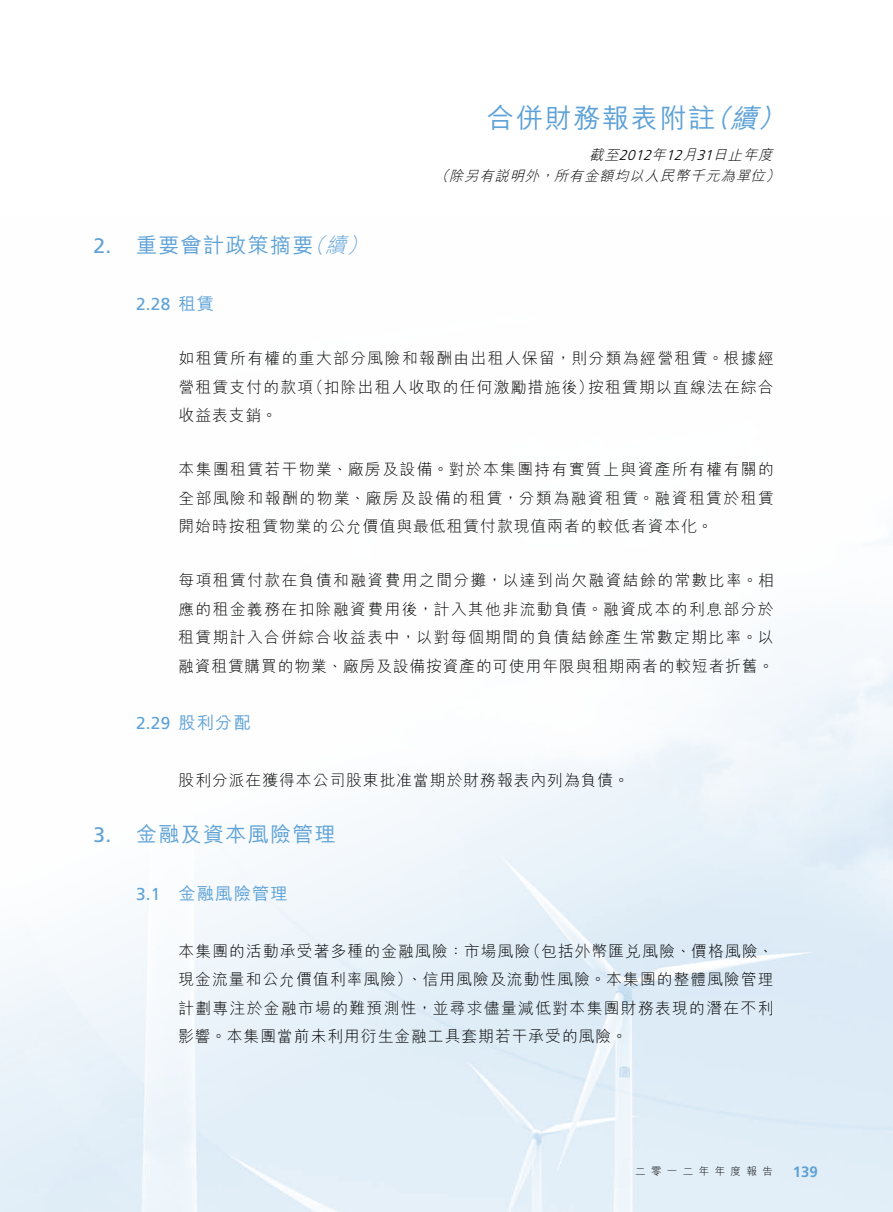
<style>
.page{position:relative;width:893px;height:1212px;background:#fff}
.page>*{position:absolute;margin:0;border:0;box-sizing:border-box;transform-origin:0 0}
.t1{font:500 27px "M Hei HK";letter-spacing:.065em;color:#5ea2d7}
.t2{font:500 21px "M Hei HK";letter-spacing:.065em;color:#5ea2d7}
.t3{font:17.25px "Frutiger LT Std";color:#5ea2d7}
.t4{font:500 17.25px "M Hei HK";letter-spacing:.065em;color:#5ea2d7}
.t5{font:300 15.75px/28.5px "M Hei HK";letter-spacing:.065em;color:#000;text-align:justify}
.t6{font:700 15px "Frutiger LT Std";color:#5ea2d7}
.t7{font:italic 300 14.25px/21px "M Hei HK";color:#000}
.t8{font:300 10.5px "M Hei HK";letter-spacing:.515em;color:#000}
.s1{font-style:italic}
.s2{font-family:"Frutiger LT Std";font-weight:400}
.s3{font-weight:300;font-style:italic}
.s4{font-family:"Frutiger LT Std"}
.s5{font-family:"M Hei HK";font-weight:500}
</style>
<div class="page">
<h1 class="t1" style="left:487px;top:98px;width:308px">合併財務報表附註<span class="s1">（續）</span></h1>
<h2 class="t2" style="left:94px;top:230px;width:281px"><span class="s2">2.</span> 重要會計政策摘要<span class="s3">（續）</span></h2>
<p class="t7" style="left:435px;top:144px;width:350px;text-indent:155px">截至<span class="s4">2012</span>年<span class="s4">12</span>月<span class="s4">31</span>日止年度（除另有說明外，所有金額均以人民幣千元為單位）</p>
<p class="t3" style="left:136px;top:294px;width:80px">2.28 <span class="s5">租賃</span></p>
<p class="t5" style="left:178px;top:344px;width:597px">如租賃所有權的重大部分風險和報酬由出租人保留，則分類為經營租賃。根據經營租賃支付的款項（扣除出租人收取的任何激勵措施後）按租賃期以直線法在綜合收益表支銷。</p>
<p class="t5" style="left:178px;top:455px;width:597px">本集團租賃若干物業、廠房及設備。對於本集團持有實質上與資產所有權有關的全部風險和報酬的物業、廠房及設備的租賃，分類為融資租賃。融資租賃於租賃開始時按租賃物業的公允價值與最低租賃付款現值兩者的較低者資本化。</p>
<p class="t5" style="left:178px;top:566px;width:597px">每項租賃付款在負債和融資費用之間分攤，以達到尚欠融資結餘的常數比率。相應的租金義務在扣除融資費用後，計入其他非流動負債。融資成本的利息部分於租賃期計入合併綜合收益表中，以對每個期間的負債結餘產生常數定期比率。以融資租賃購買的物業、廠房及設備按資產的可使用年限與租期兩者的較短者折舊。</p>
<p class="t3" style="left:136px;top:712px;width:116px">2.29 <span class="s5">股利分配</span></p>
<p class="t5" style="left:179px;top:766px;width:452px">股利分派在獲得本公司股東批准當期於財務報表內列為負債。</p>
<h2 class="t2" style="left:94px;top:819px;width:244px"><span class="s2">3.</span> 金融及資本風險管理</h2>
<p class="t4" style="left:136px;top:881px;width:153px"><span class="s2">3.1</span> 金融風險管理</p>
<p class="t5" style="left:178px;top:937px;width:597px">本集團的活動承受著多種的金融風險：市場風險（包括外幣匯兌風險、價格風險、現金流量和公允價值利率風險）、信用風險及流動性風險。本集團的整體風險管理計劃專注於金融市場的難預測性，並尋求儘量減低對本集團財務表現的潛在不利影響。本集團當前未利用衍生金融工具套期若干承受的風險。</p>
<p class="t8" style="left:635px;top:1166px;width:139px">二零一二年年度報告</p>
<p class="t6" style="left:793px;top:1163px;width:27px">139</p>
</div>
